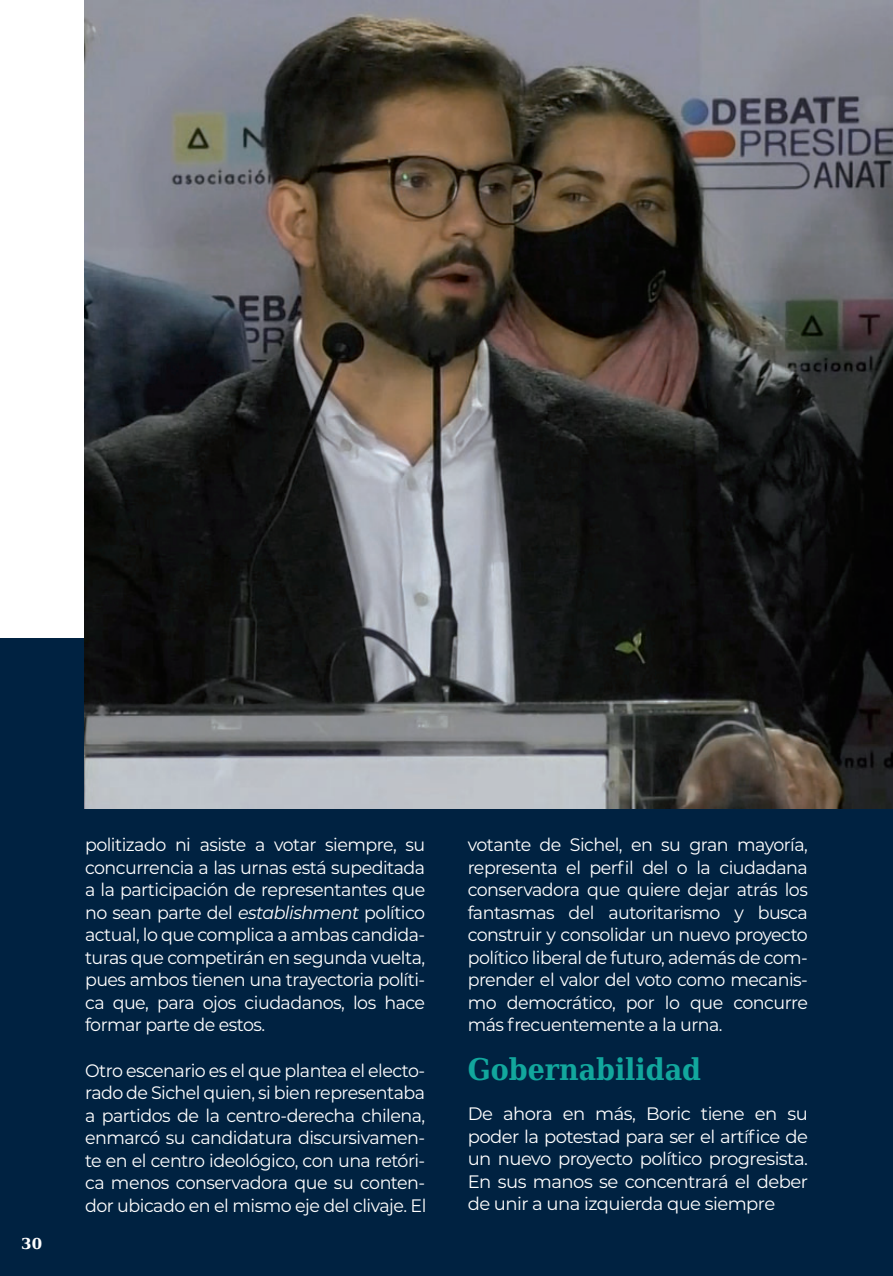
<style>
.page{position:relative;width:893px;height:1276px;background:#fff}
.page>*{position:absolute;margin:0;border:0;box-sizing:border-box;transform-origin:0 0}
.t1{font:700 30px "DejaVu Serif Condensed";color:#12a79d}
.t2{font:18px/22.5px "Montserrat";letter-spacing:-.03em;color:#fff;text-align:justify}
.t3{font:700 15px "DejaVu Serif";color:#fff}
.s1{font-style:italic}
</style>
<div class="page">
<div style="left:0;top:638px;width:893px;height:638px;background:#002241"></div>
<img style="left:85px;top:0;width:808px;height:808px">
<p class="t3" style="left:21px;top:1231px;width:22px">30</p>
<p class="t2" style="left:85px;top:833px;width:342px">politizado ni asiste a votar siempre, su concurrencia a las urnas está supeditada a la participación de representantes que no sean parte del <span class="s1">establishment</span> político actual, lo que complica a ambas candida&shy;turas que competirán en segunda vuelta, pues ambos tienen una trayectoria políti&shy;ca que, para ojos ciudadanos, los hace formar parte de estos.</p>
<p class="t2" style="left:85px;top:1058px;width:343px">Otro escenario es el que plantea el electo&shy;rado de Sichel quien, si bien representaba a partidos de la centro-derecha chilena, enmarcó su candidatura discursivamen&shy;te en el centro ideológico, con una retóri&shy;ca menos conservadora que su conten&shy;dor ubicado en el mismo eje del clivaje. El</p>
<p class="t2" style="left:468px;top:833px;width:342px">votante de Sichel, en su gran mayoría, representa el perfil del o la ciudadana conservadora que quiere dejar atrás los fantasmas del autoritarismo y busca construir y consolidar un nuevo proyecto político liberal de futuro, además de com&shy;prender el valor del voto como mecanis&shy;mo democrático, por lo que concurre más frecuentemente a la urna.</p>
<h1 class="t1" style="left:468px;top:1045px;width:235px">Gobernabilidad</h1>
<p class="t2" style="left:468px;top:1101px;width:342px">De ahora en más, Boric tiene en su poder la potestad para ser el artífice de un nuevo proyecto político progresista.<br>En sus manos se concentrará el deber de unir a una izquierda que siempre</p>
</div>
